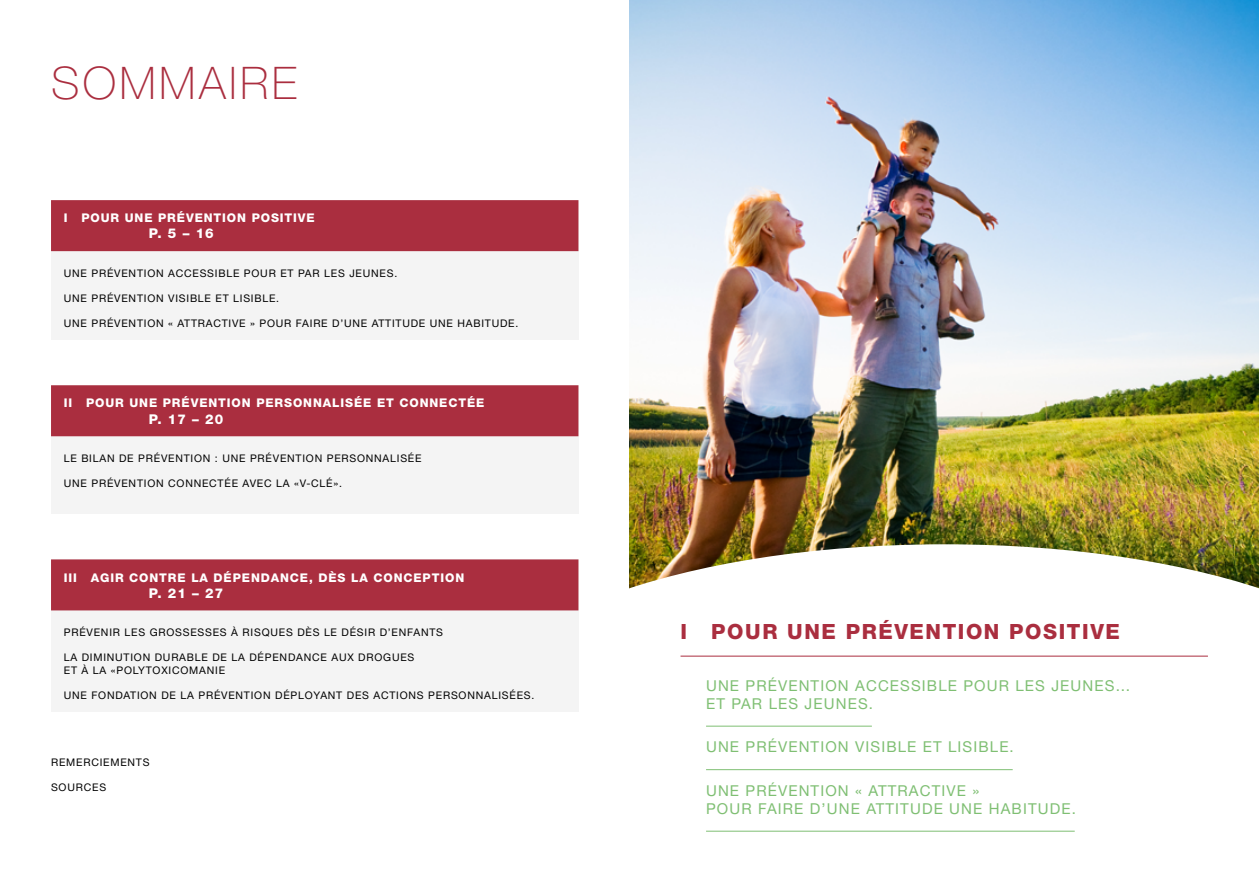
<style>
.page{position:relative;width:1259px;height:893px;background:#fff}
.page>*{position:absolute;margin:0;border:0;box-sizing:border-box;transform-origin:0 0}
.t1{font:100 45px "Helvetica Neue";color:#aa2e3f}
.t2{font:800 21px "Helvetica Neue";letter-spacing:.075em;color:#aa2e3f}
.t3{font:15px/18px "Helvetica Neue";letter-spacing:.075em;color:#7fbf73}
.t4{font:800 13.5px "Helvetica Neue";letter-spacing:.075em;color:#fff}
.t5{font:800 12px "Helvetica Neue";letter-spacing:.075em;color:#fff}
.t6{font:10.5px/12.6px "Helvetica Neue";letter-spacing:.075em;color:#000}
</style>
<div class="page">
<img style="left:629px;top:0;width:630px;height:544px">
<svg style="left:578px;top:544px;width:681px;height:288px"></svg>
<hr style="left:680px;top:656px;width:528px;height:1px;background:#aa2e3f">
<hr style="left:706px;top:726px;width:166px;height:1px;background:#7fbf73">
<hr style="left:706px;top:769px;width:306px;height:1px;background:#7fbf73">
<hr style="left:706px;top:831px;width:368px;height:1px;background:#7fbf73">
<div style="left:51px;top:200px;width:527px;height:140px;background:#f4f4f4"></div>
<div style="left:51px;top:200px;width:527px;height:51px;background:#aa2e3f"></div>
<div style="left:51px;top:385px;width:527px;height:129px;background:#f4f4f4"></div>
<div style="left:51px;top:385px;width:527px;height:51px;background:#aa2e3f"></div>
<div style="left:51px;top:560px;width:527px;height:152px;background:#f4f4f4"></div>
<div style="left:51px;top:559px;width:527px;height:51px;background:#aa2e3f"></div>
<h1 class="t1" style="left:51px;top:57px;width:174px">SOMMAIRE</h1>
<p class="t5" style="left:64px;top:211px;width:253px">I POUR UNE PRÉVENTION POSITIVE</p>
<p class="t4" style="left:149px;top:226px;width:66px">P. 5 – 16</p>
<p class="t6" style="left:64px;top:266px;width:335px">UNE PRÉVENTION ACCESSIBLE POUR ET PAR LES JEUNES.</p>
<p class="t6" style="left:64px;top:292px;width:217px">UNE PRÉVENTION VISIBLE ET LISIBLE.</p>
<p class="t6" style="left:64px;top:317px;width:456px">UNE PRÉVENTION « ATTRACTIVE » POUR FAIRE D’UNE ATTITUDE UNE HABITUDE.</p>
<p class="t5" style="left:64px;top:396px;width:422px">II POUR UNE PRÉVENTION PERSONNALISÉE ET CONNECTÉE</p>
<p class="t4" style="left:149px;top:411px;width:76px">P. 17 – 20</p>
<p class="t6" style="left:64px;top:451px;width:359px">LE BILAN DE PRÉVENTION : UNE PRÉVENTION PERSONNALISÉE</p>
<p class="t6" style="left:64px;top:477px;width:280px">UNE PRÉVENTION CONNECTÉE AVEC LA «V-CLÉ».</p>
<p class="t5" style="left:64px;top:570px;width:402px">III AGIR CONTRE LA DÉPENDANCE, DÈS LA CONCEPTION</p>
<p class="t4" style="left:149px;top:585px;width:76px">P. 21 – 27</p>
<p class="t6" style="left:64px;top:626px;width:381px">PRÉVENIR LES GROSSESSES À RISQUES DÈS LE DÉSIR D’ENFANTS</p>
<p class="t6" style="left:64px;top:651px;width:352px">LA DIM INUTION DURABLE DE LA DÉPENDANCE AUX DROGUES<br>ET À LA «POL</p>
<p class="t6" style="left:138px;top:664px;width:88px">YTOXICOMANIE</p>
<p class="t6" style="left:64px;top:689px;width:235px">UNE FONDATION DE LA PRÉVENTION DÉPLO</p>
<p class="t6" style="left:313px;top:689px;width:222px">YANT DES ACTIONS PERSONNALISÉES.</p>
<p class="t6" style="left:51px;top:755px;width:100px">REM ERCIEM ENTS</p>
<p class="t6" style="left:51px;top:781px;width:57px">SOURCES</p>
<h2 class="t2" style="left:680px;top:619px;width:441px">I POUR UNE PRÉVENTION POSITIVE</h2>
<h3 class="t3" style="left:706px;top:676px;width:426px">U NE PRÉVENTION ACCESSIBLE POUR LES JEUNES…<br>ET PAR LES JEUNES.</h3>
<h3 class="t3" style="left:706px;top:738px;width:309px">U NE PRÉVENTION VISIBLE ET LISIBLE.</h3>
<h3 class="t3" style="left:706px;top:781px;width:371px">U NE PRÉVENTIO N « ATTRACTIVE »<br>POUR FAIRE D’UNE ATTITUDE UNE HABITUDE.</h3>
</div>
